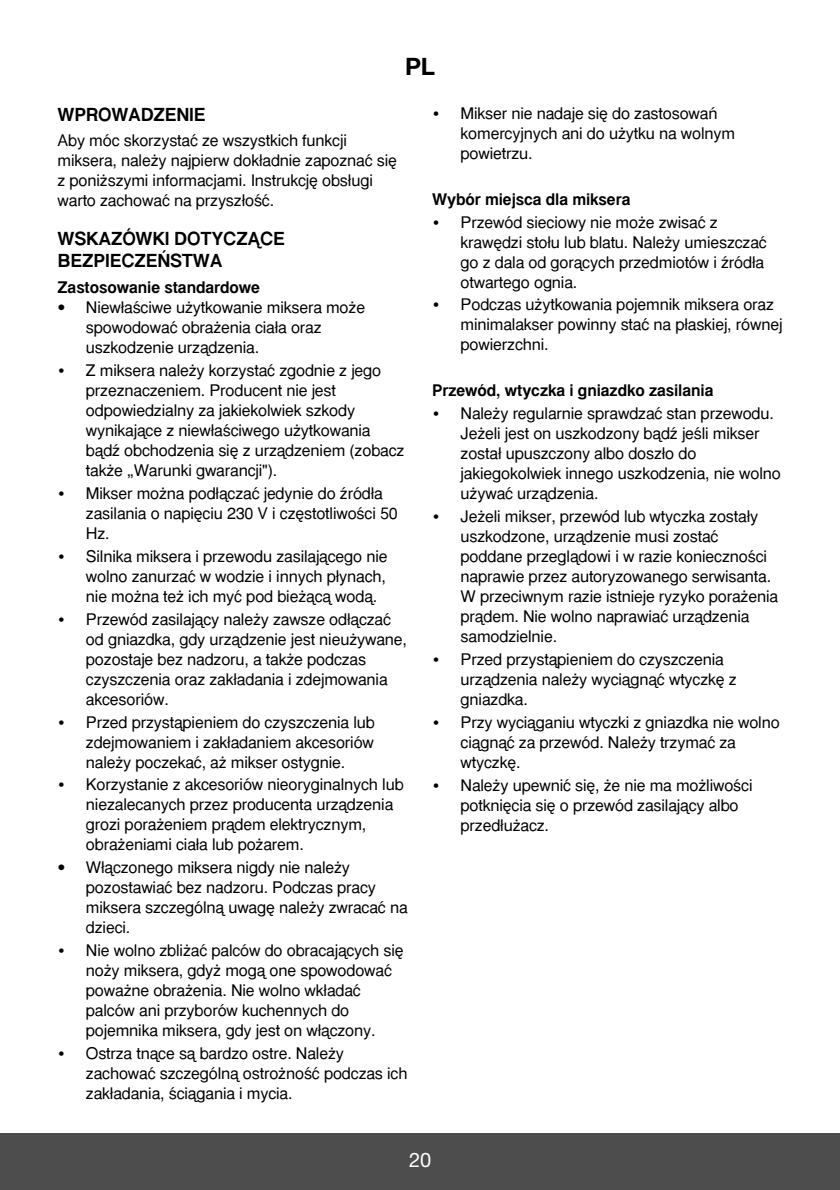
<style>
.page{position:relative;width:840px;height:1190px;background:#fff}
.page>*{position:absolute;margin:0;border:0;box-sizing:border-box;transform-origin:0 0}
.t1{font:700 24px "Helvetica Neue";color:#000}
.t2{font:20px "Helvetica Neue";color:#fff}
.t3{font:700 18px/22px "Euro Slavic Sans";letter-spacing:-.01em;color:#000}
.t4{font:16px/20px "Euro Slavic Sans";letter-spacing:-.01em;color:#000}
.t5{font:700 16px "Euro Slavic Sans";letter-spacing:-.01em;color:#000}
.s1{font-family:"Helvetica Neue"}
.s2{font-family:"Adobe Garamond";font-style:italic}
</style>
<div class="page">
<div style="left:0;top:1133px;width:839px;height:56px;background:#4d4d4d"></div>
<h1 class="t1" style="left:405px;top:58px;width:31px">PL</h1>
<p class="t3" style="left:57px;top:105px;width:150px">WPROWADZENIE</p>
<p class="t4" style="left:57px;top:132px;width:341px">Aby móc skorzystaç ze wszystkich funkcji miksera, nale˝y najpierw dok∏adnie zapoznaç si´ z poni˝szymi informacjami. Instrukcj´ obs∏ugi warto zachowaç na przysz∏oÊç.</p>
<p class="t3" style="left:57px;top:229px;width:229px">WSKAZÓWKI DOTYCZÑCE<br>BEZPIECZE¡STWA</p>
<p class="t5" style="left:57px;top:280px;width:204px">Zastosowanie standardowe</p>
<p class="t4" style="left:86px;top:298px;width:280px;text-indent:-28px"><span class="s1">•</span> Niew∏aÊciwe u˝ytkowanie miksera mo˝e spowodowaç obra˝enia cia∏a oraz uszkodzenie urzàdzenia.</p>
<p class="t4" style="left:86px;top:361px;width:320px;text-indent:-28px"><span class="s2">•</span> Z miksera nale˝y korzystaç zgodnie z jego przeznaczeniem. Producent nie jest odpowiedzialny za jakiekolwiek szkody wynikajàce z niew∏aÊciwego u˝ytkowania bàdê obchodzenia si´ z urzàdzeniem (zobacz tak˝e „Warunki gwarancji").</p>
<p class="t4" style="left:86px;top:484px;width:313px;text-indent:-28px"><span class="s2">•</span> Mikser mo˝na pod∏àczaç jedynie do êród∏a zasilania o napi´ciu 230 V i cz´stotliwoÊci 50<br>Hz.</p>
<p class="t4" style="left:86px;top:547px;width:303px;text-align:justify;text-indent:-28px"><span class="s2">•</span> Silnika miksera i przewodu zasilajàcego nie wolno zanurzaç w wodzie i innych p∏ynach, nie mo˝na te˝ ich myç pod bie˝àcà wodà.</p>
<p class="t4" style="left:86px;top:610px;width:322px;text-indent:-28px"><span class="s2">•</span> Przewód zasilajàcy nale˝y zawsze od∏àczaç od gniazdka, gdy urzàdzenie jest nieu˝ywane, pozostaje bez nadzoru, a tak˝e podczas czyszczenia oraz zak∏adania i zdejmowania akcesoriów.</p>
<p class="t4" style="left:86px;top:713px;width:290px;text-align:justify;text-indent:-28px"><span class="s2">•</span> Przed przystàpieniem do czyszczenia lub zdejmowaniem i zak∏adaniem akcesoriów nale˝y poczekaç, a˝ mikser ostygnie.</p>
<p class="t4" style="left:86px;top:775px;width:319px;text-indent:-28px"><span class="s2">•</span> Korzystanie z akcesoriów nieoryginalnych lub niezalecanych przez producenta urzàdzenia grozi pora˝eniem pràdem elektrycznym, obra˝eniami cia∏a lub po˝arem.</p>
<p class="t4" style="left:86px;top:858px;width:323px;text-indent:-28px"><span class="s1">•</span> W∏àczonego miksera nigdy nie nale˝y pozostawiaç bez nadzoru. Podczas pracy miksera szczególnà uwag´ nale˝y zwracaç na dzieci.</p>
<p class="t4" style="left:86px;top:941px;width:319px;text-indent:-28px"><span class="s2">•</span> Nie wolno zbli˝aç palców do obracajàcych si´ no˝y miksera, gdy˝ mogà one spowodowaç powa˝ne obra˝enia. Nie wolno wk∏adaç palców ani przyborów kuchennych do pojemnika miksera, gdy jest on w∏àczony.</p>
<p class="t4" style="left:86px;top:1044px;width:323px;text-indent:-28px"><span class="s2">•</span> Ostrza tnàce sà bardzo ostre. Nale˝y zachowaç szczególnà ostro˝noÊç podczas ich zak∏adania, Êciàgania i mycia.</p>
<p class="t4" style="left:460px;top:105px;width:276px;text-indent:-28px"><span class="s2">•</span> Mikser nie nadaje si´ do zastosowaƒ komercyjnych ani do u˝ytku na wolnym powietrzu.</p>
<p class="t5" style="left:432px;top:192px;width:200px">Wybór miejsca dla miksera</p>
<p class="t4" style="left:460px;top:213px;width:308px;text-indent:-28px"><span class="s2">•</span> Przewód sieciowy nie mo˝e zwisaç z kraw´dzi sto∏u lub blatu. Nale˝y umieszczaç go z dala od goràcych przedmiotów i êród∏a otwartego ognia.</p>
<p class="t4" style="left:460px;top:296px;width:323px;text-indent:-28px"><span class="s2">•</span> Podczas u˝ytkowania pojemnik miksera oraz minimalakser powinny staç na p∏askiej, równej powierzchni.</p>
<p class="t5" style="left:432px;top:383px;width:283px">Przewód, wtyczka i gniazdko zasilania</p>
<p class="t4" style="left:460px;top:404px;width:321px;text-indent:-28px"><span class="s2">•</span> Nale˝y regularnie sprawdzaç stan przewodu.<br>Je˝eli jest on uszkodzony bàdê jeÊli mikser zosta∏ upuszczony albo dosz∏o do jakiegokolwiek innego uszkodzenia, nie wolno u˝ywaç urzàdzenia.</p>
<p class="t4" style="left:460px;top:507px;width:319px;text-indent:-28px"><span class="s2">•</span> Je˝eli mikser, przewód lub wtyczka zosta∏y uszkodzone, urzàdzenie musi zostaç poddane przeglàdowi i w razie koniecznoÊci naprawie przez autoryzowanego serwisanta.<br>W przeciwnym razie istnieje ryzyko pora˝enia pràdem. Nie wolno naprawiaç urzàdzenia samodzielnie.</p>
<p class="t4" style="left:460px;top:650px;width:277px;text-indent:-28px"><span class="s2">•</span> Przed przystàpieniem do czyszczenia urzàdzenia nale˝y wyciàgnàç wtyczk´ z gniazdka.</p>
<p class="t4" style="left:460px;top:713px;width:320px;text-indent:-28px"><span class="s2">•</span> Przy wyciàganiu wtyczki z gniazdka nie wolno ciàgnàç za przewód. Nale˝y trzymaç za wtyczk´.</p>
<p class="t4" style="left:460px;top:776px;width:293px;text-indent:-28px"><span class="s2">•</span> Nale˝y upewniç si´, ˝e nie ma mo˝liwoÊci potkni´cia si´ o przewód zasilajàcy albo przed∏u˝acz.</p>
<p class="t2" style="left:409px;top:1152px;width:24px">20</p>
</div>
